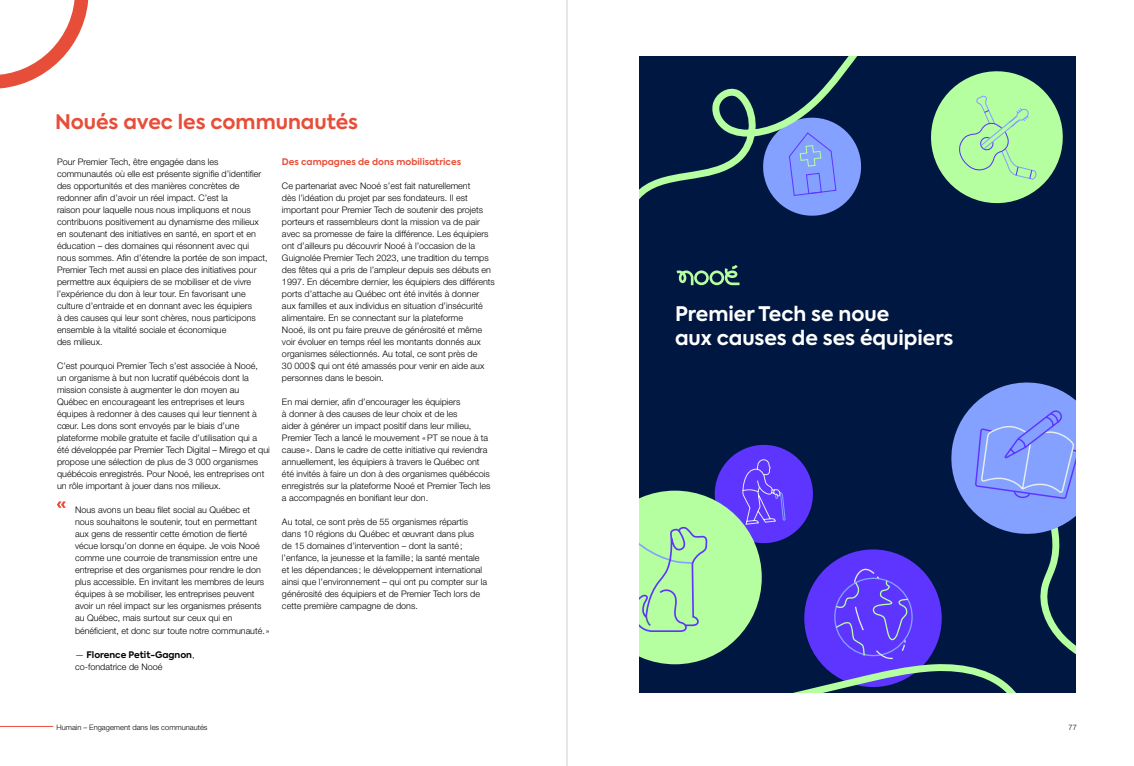
<style>
.page{position:relative;width:1134px;height:766px;background:#fff}
.page>*{position:absolute;margin:0;border:0;box-sizing:border-box;transform-origin:0 0}
.t1{font:700 20px/24px "Axiforma";color:#fff}
.t2{font:700 20px "Axiforma";color:#e74e39}
.t3{font:300 9px/12px "Helvetica Neue LT Std";color:#000}
.t4{font:700 9px "Axiforma";color:#e74e39}
.t5{font:700 9px "Axiforma";color:#000}
.t6{font:300 7.5px "Helvetica Neue LT Std";color:#000}
.s1{font-family:"Helvetica Neue LT Std";font-weight:300}
</style>
<div class="page">
<hr style="left:0;top:726px;width:53px;height:1px;background:#e74e39">
<svg style="left:0;top:0;width:89px;height:89px"></svg>
<hr style="left:639px;top:83px;width:1px;height:589px;background:#52575a">
<div style="left:640px;top:57px;width:443px;height:636px;background:#001841"></div>
<svg style="left:791px;top:211px;width:42px;height:5px"></svg>
<svg style="left:997px;top:71px;width:66px;height:133px"></svg>
<svg style="left:676px;top:265px;width:63px;height:20px"></svg>
<svg style="left:793px;top:539px;width:284px;height:154px"></svg>
<svg style="left:639px;top:57px;width:358px;height:154px"></svg>
<svg style="left:951px;top:377px;width:126px;height:162px"></svg>
<svg style="left:639px;top:442px;width:176px;height:222px"></svg>
<div style="left:1077px;top:0;width:57px;height:765px;background:#fff"></div>
<svg style="left:57px;top:501px;width:9px;height:6px"></svg>
<hr style="left:567px;top:0;width:1px;height:765px;background:#cecfcd">
<h1 class="t2" style="left:55px;top:108px;width:305px">Noués avec les communautés</h1>
<p class="t4" style="left:282px;top:156px;width:181px">Des campagnes de dons mobilisatrices</p>
<p class="t3" style="left:282px;top:180px;width:214px">Ce partenariat avec Nooé s’est fait naturellement<br>dès l’idéation du projet par ses fondateurs. Il est important pour Premier Tech de soutenir des projets porteurs et rassembleurs dont la mission va de pair avec sa promesse de faire la différence. Les équipiers ont d’ailleurs pu découvrir Nooé à l’occasion de la Guignolée Premier Tech 2023, une tradition du temps des fêtes qui a pris de l’ampleur depuis ses débuts en 1997. En décembre dernier, les équipiers des différents ports d’attache au Québec ont été invités à donner aux familles et aux individus en situation d’insécurité alimentaire. En se connectant sur la plateforme<br>Nooé, ils ont pu faire preuve de générosité et même voir évoluer en temps réel les montants donnés aux organismes sélectionnés. Au total, ce sont près de<br>30 000$ qui ont été amassés pour venir en aide aux personnes dans le besoin.</p>
<p class="t3" style="left:282px;top:396px;width:210px">En mai dernier, afin d’encourager les équipiers<br>à donner à des causes de leur choix et de les<br>aider à générer un impact positif dans leur milieu, Premier Tech a lancé le mouvement «PT se noue à ta cause». Dans le cadre de cette initiative qui reviendra annuellement, les équipiers à travers le Québec ont été invités à faire un don à des organismes québécois enregistrés sur la plateforme Nooé et Premier Tech les a accompagnés en bonifiant leur don.</p>
<p class="t3" style="left:282px;top:516px;width:207px">Au total, ce sont près de 55 organismes répartis dans 10 régions du Québec et œuvrant dans plus<br>de 15 domaines d’intervention – dont la santé; l’enfance, la jeunesse et la famille; la santé mentale et les dépendances ; le développement international ainsi que l’environnement – qui ont pu compter sur la générosité des équipiers et de Premier Tech lors de cette première campagne de dons.</p>
<p class="t3" style="left:57px;top:156px;width:212px">Pour Premier Tech, être engagée dans les communautés où elle est présente signifie d’identifier des opportunités et des manières concrètes de redonner afin d’avoir un réel impact. C’est la<br>raison pour laquelle nous nous impliquons et nous contribuons positivement au dynamisme des milieux en soutenant des initiatives en santé, en sport et en éducation – des domaines qui résonnent avec qui nous sommes. Afin d’étendre la portée de son impact, Premier Tech met aussi en place des initiatives pour permettre aux équipiers de se mobiliser et de vivre l’expérience du don à leur tour. En favorisant une culture d’entraide et en donnant avec les équipiers<br>à des causes qui leur sont chères, nous participons ensemble à la vitalité sociale et économique<br>des milieux.</p>
<p class="t3" style="left:57px;top:360px;width:214px">C’est pourquoi Premier Tech s’est associée à Nooé,<br>un organisme à but non lucratif québécois dont la mission consiste à augmenter le don moyen au Québec en encourageant les entreprises et leurs équipes à redonner à des causes qui leur tiennent à cœur. Les dons sont envoyés par le biais d’une plateforme mobile gratuite et facile d’utilisation qui a été développée par Premier Tech Digital – Mirego et qui propose une sélection de plus de 3 000 organismes québécois enregistrés. Pour Nooé, les entreprises ont un rôle important à jouer dans nos milieux.</p>
<p class="t3" style="left:75px;top:504px;width:196px">Nous avons un beau filet social au Québec et nous souhaitons le soutenir, tout en permettant aux gens de ressentir cette émotion de fierté vécue lorsqu’on donne en équipe. Je vois Nooé comme une courroie de transmission entre une entreprise et des organismes pour rendre le don plus accessible. En invitant les membres de leurs équipes à se mobiliser, les entreprises peuvent avoir un réel impact sur les organismes présents au Québec, mais surtout sur ceux qui en bénéficient, et donc sur toute notre communauté. »</p>
<p class="t5" style="left:75px;top:648px;width:121px"><span class="s1">—</span> Florence Petit-Gagnon<span class="s1">,</span></p>
<p class="t3" style="left:75px;top:660px;width:89px">co-fondatrice de Nooé</p>
<h1 class="t1" style="left:675px;top:302px;width:280px">Premier Tech se noue<br>aux causes de ses équipiers</h1>
<p class="t6" style="left:57px;top:722px;width:152px">Humain – Engagement dans les communautés</p>
<p class="t6" style="left:1069px;top:722px;width:10px">77</p>
</div>
